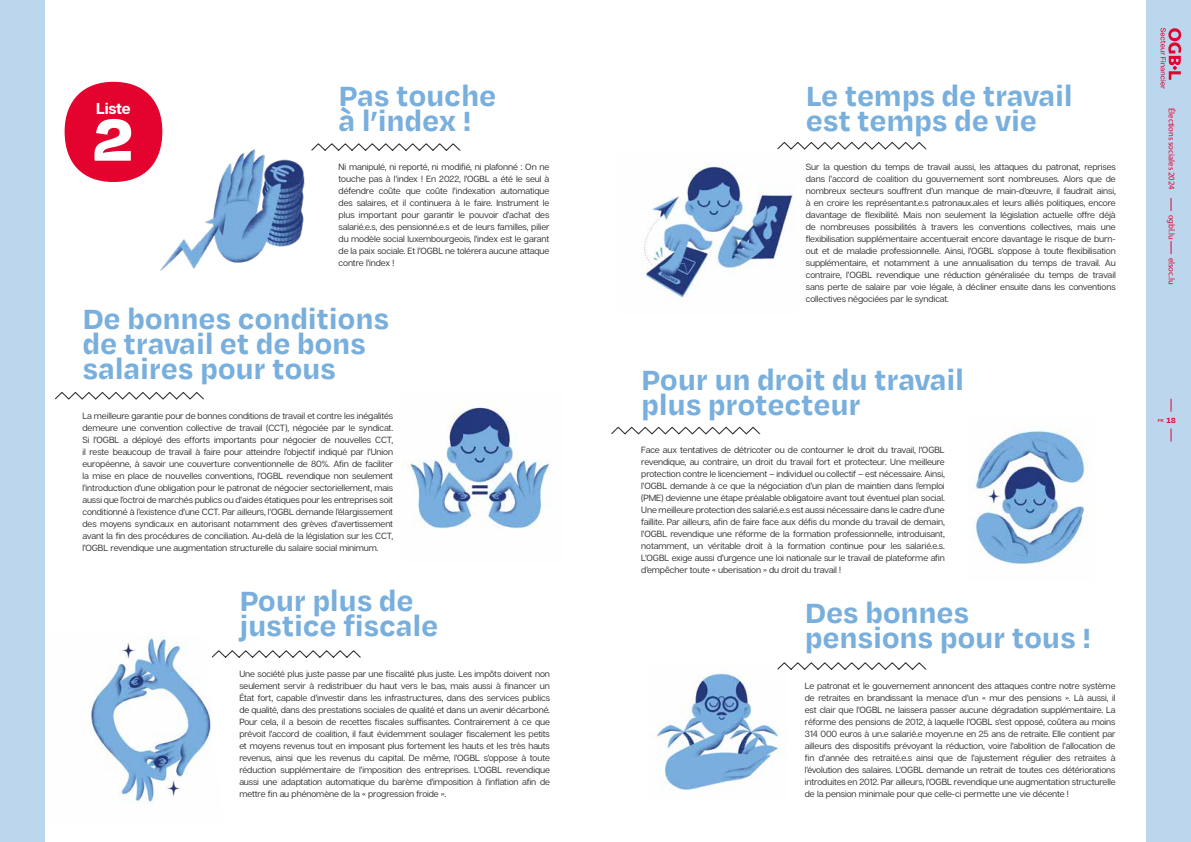
<style>
.page{position:relative;width:1191px;height:842px;background:#fff}
.page>*{position:absolute;margin:0;border:0;box-sizing:border-box;transform-origin:0 0}
.t1{font:900 67.9px "Degular Text";color:#fff}
.t2{font:700 32px/25px "Degular Text";letter-spacing:-.01em;color:#79afdc}
.t3{font:700 15.8px "Articulat C Fv 2";letter-spacing:-.01em;color:#fff}
.t4{font:9px/12px "Articulat C Fv 2 Text";letter-spacing:-.01em;color:#333232;text-align:justify}
.t5{font:8.6px "Myriad Pro";color:#e4032e}
.t6{font:700 8.6px "Degular Text";color:#e4032e}
.t7{font:600 5px "Degular Text";color:#e4032e}
</style>
<div class="page">
<div style="left:0;top:0;width:45px;height:842px;background:#bcd7ed"></div>
<div style="left:1145px;top:0;width:46px;height:842px;background:#bcd7ed"></div>
<div style="left:65px;top:82px;width:97px;height:100px;background:#e4032e;border-radius:50%"></div>
<svg style="left:1170px;top:198px;width:1px;height:13px"></svg>
<svg style="left:1170px;top:241px;width:1px;height:13px"></svg>
<svg style="left:1170px;top:399px;width:1px;height:13px"></svg>
<svg style="left:1170px;top:429px;width:1px;height:12px"></svg>
<svg style="left:1160px;top:28px;width:21px;height:61px"></svg>
<img style="left:657px;top:670px;width:125px;height:120px">
<svg style="left:55px;top:392px;width:149px;height:8px"></svg>
<svg style="left:777px;top:142px;width:150px;height:8px"></svg>
<svg style="left:322px;top:143px;width:139px;height:8px"></svg>
<svg style="left:611px;top:426px;width:150px;height:9px"></svg>
<svg style="left:223px;top:650px;width:138px;height:8px"></svg>
<svg style="left:776px;top:662px;width:151px;height:10px"></svg>
<img style="left:404px;top:402px;width:147px;height:127px">
<img style="left:641px;top:163px;width:152px;height:138px">
<img style="left:154px;top:131px;width:168px;height:140px">
<img style="left:90px;top:635px;width:133px;height:169px">
<img style="left:973px;top:427px;width:113px;height:137px">
<h3 class="t3" style="left:96px;top:99px;width:36px">Liste</h3>
<h1 class="t1" style="left:93px;top:91px;width:43px">2</h1>
<h2 class="t2" style="left:339px;top:82px;width:159px">Pas touche à l’index !</h2>
<h2 class="t2" style="left:806px;top:81px;width:268px">Le temps de travail est temps de vie</h2>
<p class="t4" style="left:806px;top:161px;width:311px">Sur la question du temps de travail aussi, les attaques du patronat, reprises dans l’accord de coalition du gouvernement sont nombreuses. Alors que de nombreux secteurs souffrent d’un manque de main-d’œuvre, il faudrait ainsi, à en croire les représentant.e.s patronaux.ales et leurs alliés politiques, encore davantage de flexibilité. Mais non seulement la législation actuelle offre déjà de nombreuses possibilités à travers les conventions collectives, mais une flexibilisation supplémentaire accentuerait encore davantage le risque de burn&shy;out et de maladie professionnelle. Ainsi, l’OGBL s’oppose à toute flexibilisation supplémentaire, et notamment à une annualisation du temps de travail. Au contraire, l’OGBL revendique une réduction généralisée du temps de travail sans perte de salaire par voie légale, à décliner ensuite dans les conventions collectives négociées par le syndicat.</p>
<p class="t4" style="left:338px;top:161px;width:212px">Ni manipulé, ni reporté, ni modifié, ni plafonné : On ne touche pas à l’index ! En 2022, l’OGBL a été le seul à défendre coûte que coûte l’indexation automatique des salaires, et il continuera à le faire. Instrument le plus important pour garantir le pouvoir d’achat des salarié.e.s, des pensionné.e.s et de leurs familles, pilier du modèle social luxembourgeois, l’index est le garant de la paix sociale. Et l’OGBL ne tolérera aucune attaque contre l’index !</p>
<h2 class="t2" style="left:82px;top:304px;width:308px">De bonnes conditions de travail et de bons salaires pour tous</h2>
<p class="t4" style="left:82px;top:410px;width:312px">La meilleure garantie pour de bonnes conditions de travail et contre les inégalités demeure une convention collective de travail (CCT), négociée par le syndicat.<br>Si l’OGBL a déployé des efforts importants pour négocier de nouvelles CCT, il reste beaucoup de travail à faire pour atteindre l’objectif indiqué par l’Union européenne, à savoir une couverture conventionnelle de 80%. Afin de faciliter la mise en place de nouvelles conventions, l’OGBL revendique non seulement l’introduction d’une obligation pour le patronat de négocier sectoriellement, mais aussi que l’octroi de marchés publics ou d’aides étatiques pour les entreprises soit conditionné à l’existence d’une CCT. Par ailleurs, l’OGBL demande l’élargissement des moyens syndicaux en autorisant notamment des grèves d’avertissement avant la fin des procédures de conciliation. Au-delà de la législation sur les CCT, l’OGBL revendique une augmentation structurelle du salaire social minimum.</p>
<h2 class="t2" style="left:239px;top:586px;width:201px">Pour plus de justice fiscale</h2>
<p class="t4" style="left:239px;top:668px;width:312px">Une société plus juste passe par une fiscalité plus juste. Les impôts doivent non seulement servir à redistribuer du haut vers le bas, mais aussi à financer un État fort, capable d’investir dans les infrastructures, dans des services publics de qualité, dans des prestations sociales de qualité et dans un avenir décarboné.<br>Pour cela, il a besoin de recettes fiscales suffisantes. Contrairement à ce que prévoit l’accord de coalition, il faut évidemment soulager fiscalement les petits et moyens revenus tout en imposant plus fortement les hauts et les très hauts revenus, ainsi que les revenus du capital. De même, l’OGBL s’oppose à toute réduction supplémentaire de l’imposition des entreprises. L’OGBL revendique aussi une adaptation automatique du barème d’imposition à l’inflation afin de mettre fin au phénomène de la « progression froide ».</p>
<h2 class="t2" style="left:641px;top:365px;width:324px">Pour un droit du travail plus protecteur</h2>
<p class="t4" style="left:641px;top:444px;width:305px">Face aux tentatives de détricoter ou de contourner le droit du travail, l’OGBL revendique, au contraire, un droit du travail fort et protecteur. Une meilleure protection contre le licenciement – individuel ou collectif – est nécessaire. Ainsi, l’OGBL demande à ce que la négociation d’un plan de maintien dans l’emploi (PME) devienne une étape préalable obligatoire avant tout éventuel plan social.<br>Une meilleure protection des salarié.e.s est aussi nécessaire dans le cadre d’une faillite. Par ailleurs, afin de faire face aux défis du monde du travail de demain, l’OGBL revendique une réforme de la formation professionnelle, introduisant, notamment, un véritable droit à la formation continue pour les salarié.e.s.<br>L’OGBL exige aussi d’urgence une loi nationale sur le travail de plateforme afin d’empêcher toute « uberisation » du droit du travail !</p>
<h2 class="t2" style="left:805px;top:598px;width:288px">Des bonnes pensions pour tous !</h2>
<p class="t4" style="left:805px;top:680px;width:312px">Le patronat et le gouvernement annoncent des attaques contre notre système de retraites en brandissant la menace d’un « mur des pensions ». Là aussi, il est clair que l’OGBL ne laissera passer aucune dégradation supplémentaire. La réforme des pensions de 2012, à laquelle l’OGBL s’est opposé, coûtera au moins 314 000 euros à un.e salarié.e moyen.ne en 25 ans de retraite. Elle contient par ailleurs des dispositifs prévoyant la réduction, voire l’abolition de l’allocation de fin d’année des retraité.e.s ainsi que de l’ajustement régulier des retraites à l’évolution des salaires. L’OGBL demande un retrait de toutes ces détériorations introduites en 2012. Par ailleurs, l’OGBL revendique une augmentation structurelle de la pension minimale pour que celle-ci permette une vie décente !</p>
<p class="t5" style="left:1177px;top:108px;width:83px;rotate:90deg">Élections sociales 2024</p>
<p class="t5" style="left:1177px;top:215px;width:26px;rotate:90deg">ogbl.lu</p>
<p class="t5" style="left:1177px;top:258px;width:28px;rotate:90deg">elsoc.lu</p>
<p class="t6" style="left:1166px;top:414px;width:11px">18</p>
<p class="t7" style="left:1157px;top:417px;width:7px">FR</p>
</div>
